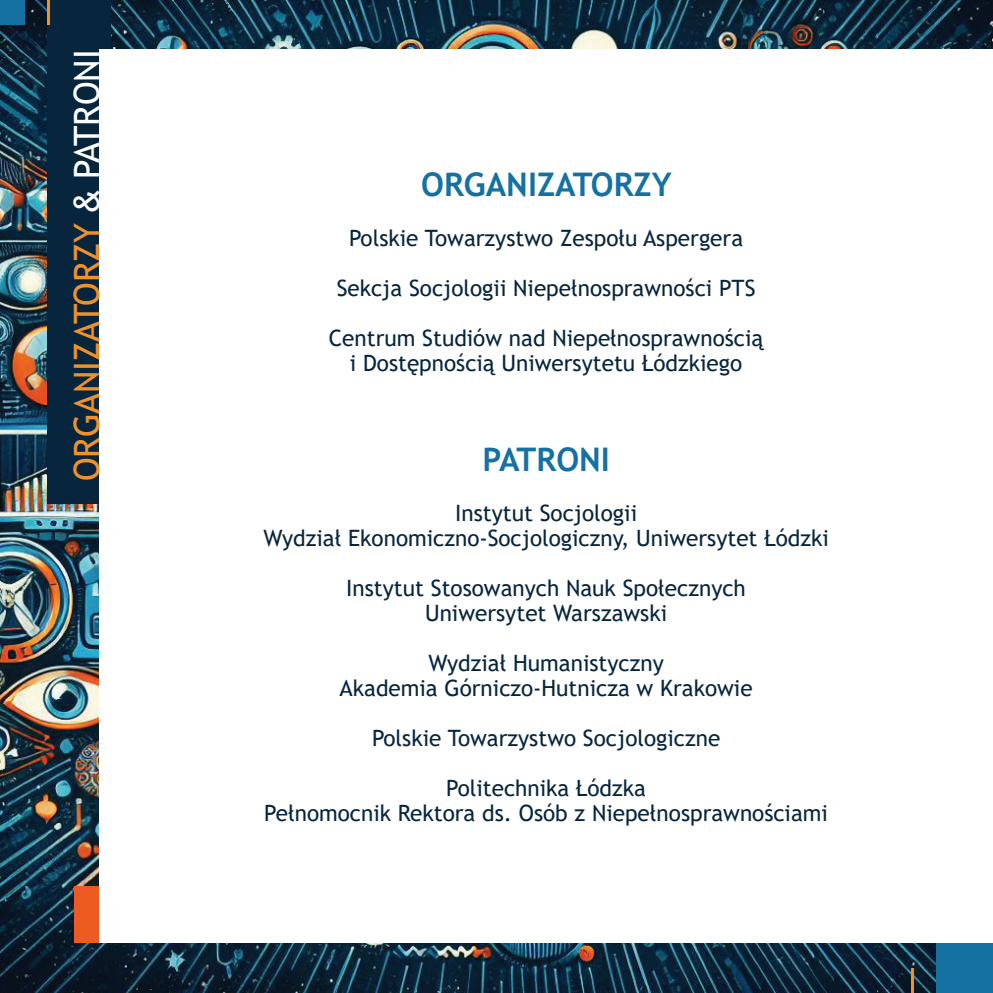
<style>
.page{position:relative;width:993px;height:993px;background:#fff}
.page>*{position:absolute;margin:0;border:0;box-sizing:border-box;transform-origin:0 0}
.t1{font:35px "Trebuchet MS";color:#f09129}
.t2{font:700 32.5px "Trebuchet MS";color:#1671a3}
.t3{font:22.5px/25px "Trebuchet MS";color:#07263d;text-align:center}
.s1{font-family:"Arial";color:#fff}
.s2{color:#fff}
</style>
<div class="page">
<img style="left:0;top:0;width:992px;height:992px">
<div style="left:47px;top:0;width:64px;height:503px;background:#07263d"></div>
<div style="left:99px;top:50px;width:893px;height:893px;background:#fff"></div>
<div style="left:935px;top:943px;width:57px;height:49px;background:#1671a3"></div>
<div style="left:74px;top:886px;width:25px;height:57px;background:#ee5b22"></div>
<div style="left:0;top:0;width:25px;height:25px;background:#1671a3"></div>
<hr style="left:47px;top:0;width:3px;height:25px;background:#f09129">
<hr style="left:911px;top:967px;width:2px;height:25px;background:#f09129">
<h1 class="t1" style="left:65px;top:481px;width:427px;rotate:-90deg">Organi zatorzy <span class="s1">&amp;</span> <span class="s2">Patroni</span></h1>
<h2 class="t2" style="left:421px;top:164px;width:43px">ORGANIZATORZY</h2>
<p class="t3" style="left:349px;top:225px;width:395px">Polskie Towarzystwo Zespołu Aspergera</p>
<p class="t3" style="left:336px;top:275px;width:395px">Sekcja Socjologii Niepełnosprawności PTS</p>
<p class="t3" style="left:329px;top:325px;width:436px">Centrum Studiów nad Niepełnosprawnością i Dostępnością Uniwersytetu Łódzkiego</p>
<h2 class="t2" style="left:482px;top:439px;width:36px">PATRONI</h2>
<p class="t3" style="left:263px;top:500px;width:566px">I nstytut Socjologii<br>Wydział Ekonomiczno-Socjologiczny, Uniwersytet Łódzki</p>
<p class="t3" style="left:346px;top:575px;width:401px">I nstytut Stosowanych Nauk Społecznych<br>Uniwersytet Warszawski</p>
<p class="t3" style="left:339px;top:650px;width:414px">Wydział Humanistyczny<br>Akademia Górniczo-Hutnicza w Krakowie</p>
<p class="t3" style="left:372px;top:725px;width:349px">Polskie Towarzystwo Socjologiczne</p>
<p class="t3" style="left:264px;top:775px;width:565px">Politechnika Łódzka<br>Pełnomocnik Rektora ds. Osób z Niepełnosprawnościami</p>
</div>
